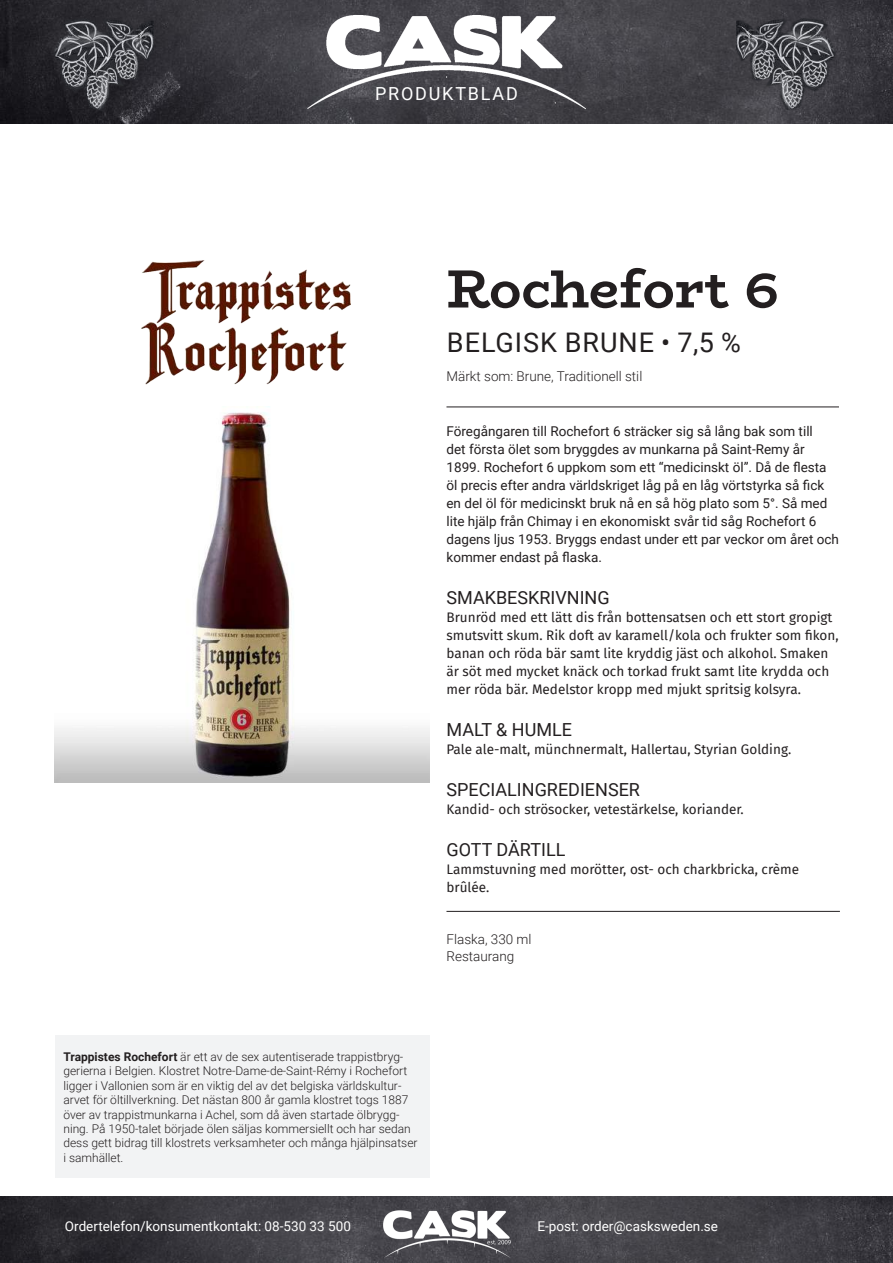
<style>
.page{position:relative;width:893px;height:1263px;background:#fff}
.page>*{position:absolute;margin:0;border:0;box-sizing:border-box;transform-origin:0 0}
.t1{font:700 54px "Bio Rhyme";letter-spacing:-.005em;color:#231f20}
.t2{font:27px "Roboto";letter-spacing:.035em;color:#231f20}
.t3{font:18px "Roboto";color:#231f20}
.t4{font:18px "Roboto";letter-spacing:.1em;color:#fff}
.t5{font:13.5px/18px "Fira Sans";color:#231f20}
.t6{font:13.5px/18px "Roboto";color:#231f20}
.t7{font:13.5px "Roboto";color:#fff}
.t8{font:300 13.5px/16.2px "Roboto";color:#231f20}
.t9{font:300 12px/14.4px "Roboto";color:#231f20}
.s1{font-weight:700}
</style>
<div class="page">
<img style="left:141px;top:260px;width:210px;height:147px">
<div style="left:55px;top:1036px;width:375px;height:142px;background:#f2f3f4"></div>
<img style="left:0;top:0;width:893px;height:123px">
<img style="left:307px;top:15px;width:279px;height:96px">
<img style="left:54px;top:412px;width:376px;height:370px">
<img style="left:0;top:1196px;width:893px;height:67px">
<img style="left:384px;top:1196px;width:127px;height:67px">
<img style="left:53px;top:19px;width:100px;height:92px">
<img style="left:736px;top:19px;width:101px;height:92px">
<hr style="left:446px;top:407px;width:393px;height:1px;background:#231f20">
<hr style="left:446px;top:911px;width:394px;height:1px;background:#231f20">
<h3 class="t4" style="left:375px;top:81px;width:144px">PRODUKTBLAD</h3>
<h1 class="t1" style="left:446px;top:247px;width:334px">Rochefort 6</h1>
<h2 class="t2" style="left:447px;top:323px;width:296px">BELGISK BRUNE • 7,5 %</h2>
<p class="t8" style="left:446px;top:367px;width:197px">Märkt som: Brune, Traditionell stil</p>
<p class="t6" style="left:446px;top:422px;width:394px">Föregångaren till Rochefort 6 sträcker sig så lång bak som till<br>det första ölet som bryggdes av munkarna på Saint-Remy år 1899. Rochefort 6 uppkom som ett “medicinskt öl”. Då de flesta öl precis efter andra världskriget låg på en låg vörtstyrka så fick en del öl för medicinskt bruk nå en så hög plato som 5°. Så med lite hjälp från Chimay i en ekonomiskt svår tid såg Rochefort 6 dagens ljus 1953. Bryggs endast under ett par veckor om året och kommer endast på flaska.</p>
<h3 class="t3" style="left:446px;top:585px;width:165px">SMAKBESKRIVNING</h3>
<p class="t5" style="left:446px;top:608px;width:394px">Brunröd med ett lätt dis från bottensatsen och ett stort gropigt smutsvitt skum. Rik doft av karamell/kola och frukter som fikon, banan och röda bär samt lite kryddig jäst och alkohol. Smaken är söt med mycket knäck och torkad frukt samt lite krydda och mer röda bär. Medelstor kropp med mjukt spritsig kolsyra.</p>
<h3 class="t3" style="left:446px;top:717px;width:127px">MALT &amp; HUMLE</h3>
<p class="t5" style="left:446px;top:740px;width:346px">Pale ale-malt, münchnermalt, Hallertau, Styrian Golding.</p>
<h3 class="t3" style="left:446px;top:777px;width:195px">SPECIALINGREDIENSER</h3>
<p class="t5" style="left:446px;top:800px;width:299px">Kandid- och strösocker, vetestärkelse, koriander.</p>
<h3 class="t3" style="left:446px;top:837px;width:120px">GOTT DÄRTILL</h3>
<p class="t5" style="left:446px;top:860px;width:354px">Lammstuvning med morötter, ost- och charkbricka, crème brûlée.</p>
<p class="t8" style="left:446px;top:931px;width:87px">Flaska, 330 ml<br>Restaurang</p>
<p class="t9" style="left:63px;top:1049px;width:356px"><span class="s1">Trappistes Rochefort</span> är ett av de sex autentiserade trappistbryg&shy;gerierna i Belgien. Klostret Notre-Dame-de-Saint-Rémy i Rochefort ligger i Vallonien som är en viktig del av det belgiska världskultur&shy;arvet för öltillverkning. Det nästan 800 år gamla klostret togs 1887 över av trappistmunkarna i Achel, som då även startade ölbrygg&shy;ning. På 1950-talet började ölen säljas kommersiellt och har sedan dess gett bidrag till klostrets verksamheter och många hjälpinsatser i samhället.</p>
<p class="t7" style="left:65px;top:1217px;width:287px">Ordertelefon/konsumentkontakt: 08-530 33 500</p>
<p class="t7" style="left:537px;top:1217px;width:182px">E-post: order@casksweden.se</p>
</div>
